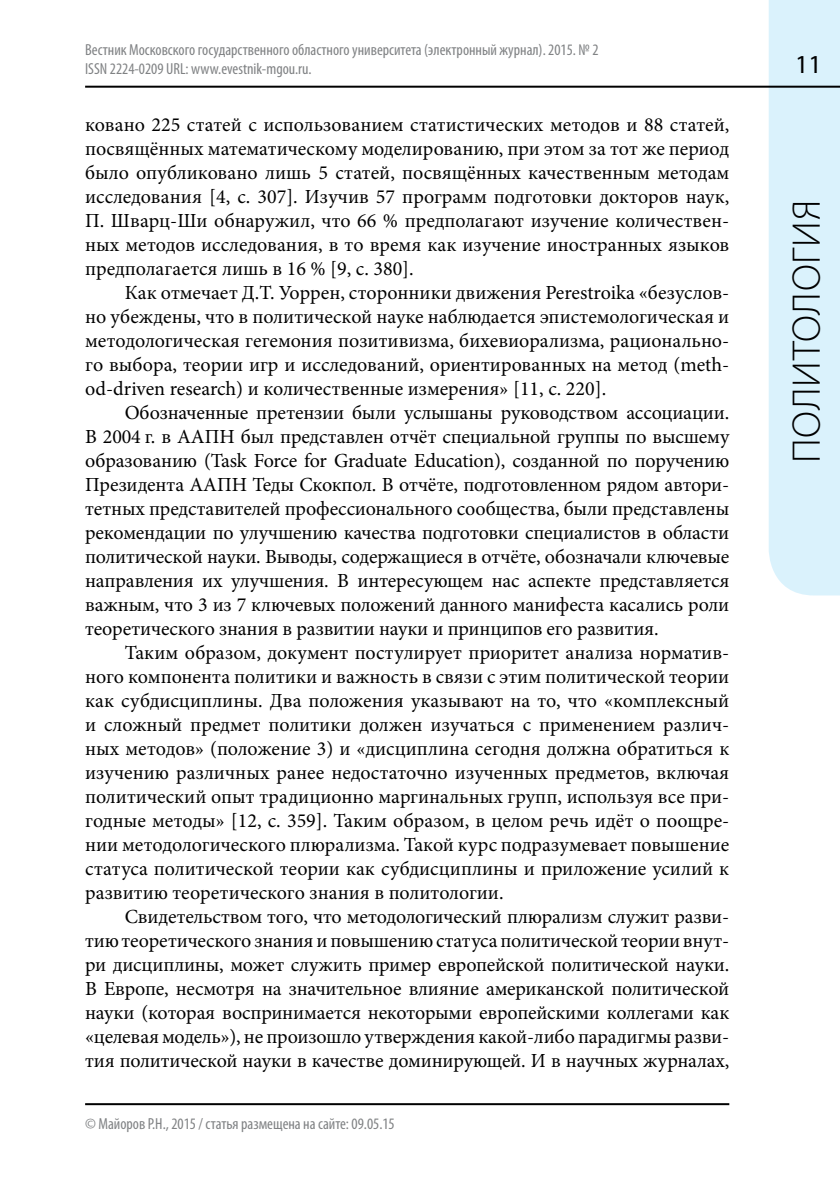
<style>
.page{position:relative;width:840px;height:1191px;background:#fff}
.page>*{position:absolute;margin:0;border:0;box-sizing:border-box;transform-origin:0 0}
.t1{font:300 40px "Myriad Pro";letter-spacing:.02em;color:#000}
.t2{font:26px "Myriad Pro";color:#000}
.t3{font:20px/24px "Minion Pro";color:#000;text-align:justify}
.t4{font:condensed 16px/19.2px "Myriad Pro";color:#808284}
</style>
<div class="page">
<div style="left:768px;top:0;width:71px;height:595px;background:#daf2fc"></div>
<hr style="left:85px;top:86px;width:754px;height:2px;background:#000">
<hr style="left:85px;top:1103px;width:644px;height:2px;background:#000">
<p class="t4" style="left:85px;top:39px;width:514px">Вестник Московского государственного областного университета (электронный журнал). 2015. № 2<br>ISSN 2224-0209 URL: www.evestnik-mgou.ru.</p>
<p class="t3" style="left:85px;top:112px;width:645px">ковано 225 статей с использованием статистических методов и 88 статей, посвящённых математическому моделированию, при этом за тот же период было опубликовано лишь 5 статей, посвящённых качественным методам исследования [4, с. 307]. Изучив 57 программ подготовки докторов наук, П. Шварц-Ши обнаружил, что 66 % предполагают изучение количествен&shy;ных методов исследования, в то время как изучение иностранных языков предполагается лишь в 16 % [9, с. 380].</p>
<p class="t3" style="left:85px;top:280px;width:645px;text-indent:40px">Как отмечает Д.Т. Уоррен, сторонники движения Perestroika «безуслов&shy;но убеждены, что в политической науке наблюдается эпистемологическая и методологическая гегемония позитивизма, бихевиорализма, рационально&shy;го выбора, теории игр и исследований, ориентированных на метод (meth&shy;od-driven research) и количественные измерения» [11, с. 220].</p>
<p class="t3" style="left:85px;top:400px;width:645px;text-indent:40px">Обозначенные претензии были услышаны руководством ассоциации.<br>В 2004 г. в ААПН был представлен отчёт специальной группы по высшему образованию (Task Force for Graduate Education), созданной по поручению Президента ААПН Теды Скокпол. В отчёте, подготовленном рядом автори&shy;тетных представителей профессионального сообщества, были представлены рекомендации по улучшению качества подготовки специалистов в области политической науки. Выводы, содержащиеся в отчёте, обозначали ключевые направления их улучшения. В интересующем нас аспекте представляется важным, что 3 из 7 ключевых положений данного манифеста касались роли теоретического знания в развитии науки и принципов его развития.</p>
<p class="t3" style="left:85px;top:640px;width:645px;text-indent:40px">Таким образом, документ постулирует приоритет анализа норматив&shy;ного компонента политики и важность в связи с этим политической теории как субдисциплины. Два положения указывают на то, что «комплексный и сложный предмет политики должен изучаться с применением различ&shy;ных методов» (положение 3) и «дисциплина сегодня должна обратиться к изучению различных ранее недостаточно изученных предметов, включая политический опыт традиционно маргинальных групп, используя все при&shy;годные методы» [12, с. 359]. Таким образом, в целом речь идёт о поощре&shy;нии методологического плюрализма. Такой курс подразумевает повышение статуса политической теории как субдисциплины и приложение усилий к развитию теоретического знания в политологии.</p>
<p class="t3" style="left:85px;top:904px;width:645px;text-indent:40px">Свидетельством того, что методологический плюрализм служит разви&shy;тию теоретического знания и повышению статуса политической теории внут&shy;ри дисциплины, может служить пример европейской политической науки.<br>В Европе, несмотря на значительное влияние американской политической науки (которая воспринимается некоторыми европейскими коллегами как «целевая модель»), не произошло утверждения какой-либо парадигмы разви&shy;тия политической науки в качестве доминирующей. И в научных журналах,</p>
<p class="t4" style="left:85px;top:1114px;width:311px">© Майоров Р.Н., 2015 / статья размещена на сайте: 09.05.15</p>
<h2 class="t2" style="left:794px;top:48px;width:11px">11</h2>
<h1 class="t1" style="left:782px;top:463px;width:264px;rotate:-90deg">политология</h1>
</div>
